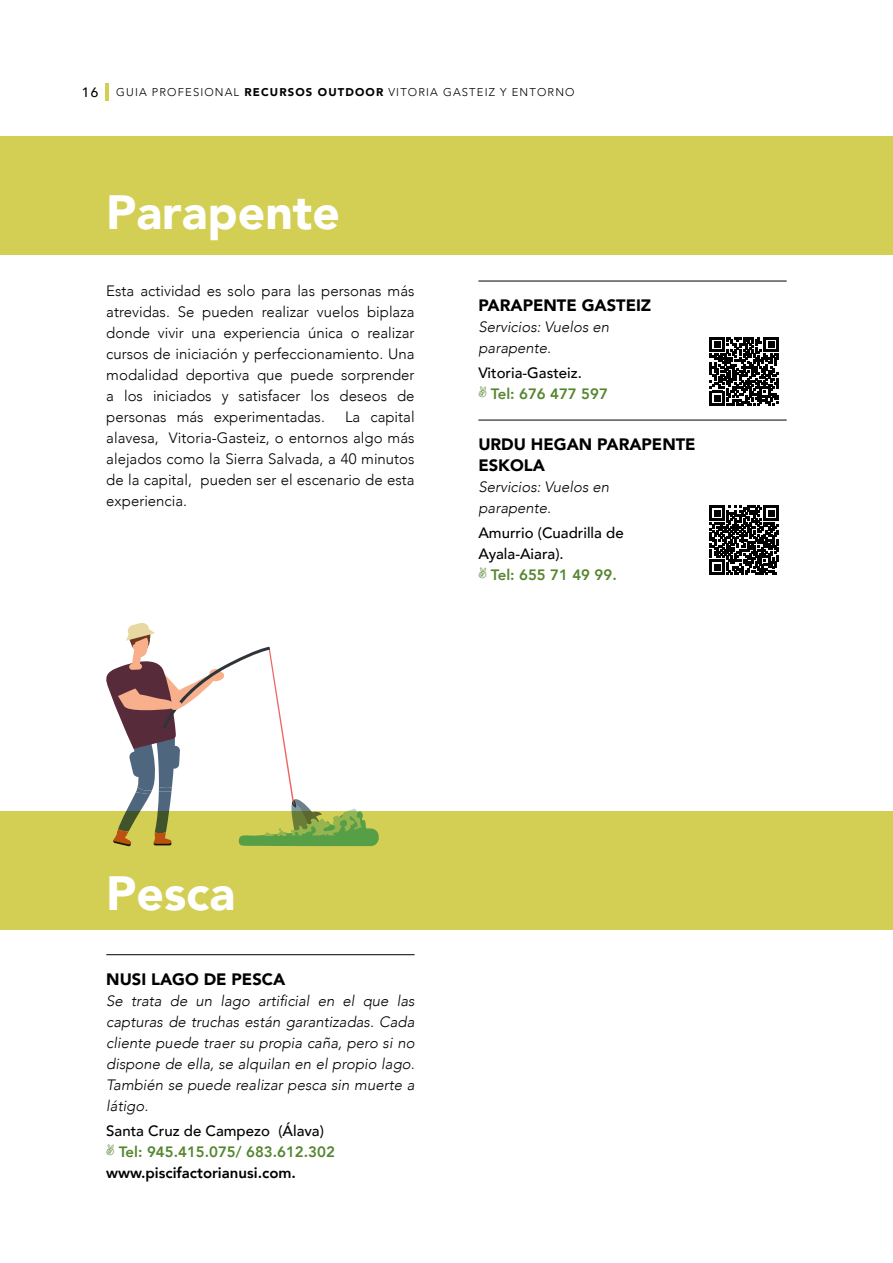
<style>
.page{position:relative;width:893px;height:1263px;background:#fff}
.page>*{position:absolute;margin:0;border:0;box-sizing:border-box;transform-origin:0 0}
.t1{font:900 48px "Avenir";color:#fff}
.t2{font:900 16.5px/21px "Avenir";color:#000}
.t3{font:300 15px/21px "Avenir";color:#000;text-align:justify}
.t4{font:italic 300 15px/21px "Avenir";color:#000}
.t5{font:500 15px/21px "Avenir";color:#000}
.t6{font:800 15px "Avenir";color:#558630}
.t7{font:800 15px "Avenir";color:#000}
.t8{font:500 13.5px "Avenir";color:#000}
.t9{font:300 11.25px "Avenir";letter-spacing:.1em;color:#000}
.s1{font-weight:900}
</style>
<div class="page">
<hr style="left:106px;top:83px;width:3px;height:17px;background:#d3cf55">
<div style="left:0;top:136px;width:893px;height:119px;background:#d3cf55"></div>
<div style="left:0;top:811px;width:893px;height:118px;background:#d3cf55"></div>
<hr style="left:106px;top:954px;width:309px;height:1px;background:#000">
<hr style="left:478px;top:281px;width:309px;height:1px;background:#000">
<hr style="left:478px;top:420px;width:309px;height:1px;background:#000">
<svg style="left:106px;top:623px;width:273px;height:223px"></svg>
<svg style="left:710px;top:337px;width:68px;height:68px"></svg>
<svg style="left:710px;top:506px;width:68px;height:68px"></svg>
<p class="t8" style="left:82px;top:80px;width:18px">16</p>
<p class="t9" style="left:116px;top:86px;width:460px">GUIA PROFESIONAL <span class="s1">RECURSOS OUTDOOR</span> VITORIA GASTEIZ Y ENTORNO</p>
<h1 class="t1" style="left:106px;top:171px;width:235px">Parapente</h1>
<p class="t3" style="left:106px;top:280px;width:310px">Esta actividad es solo para las personas más atrevidas. Se pueden realizar vuelos biplaza donde vivir una experiencia única o realizar cursos de iniciación y perfeccionamiento. Una modalidad deportiva que puede sorprender a los iniciados y satisfacer los deseos de personas más experimentadas.</p>
<p class="t3" style="left:106px;top:406px;width:310px;text-indent:239px">La capital alavesa, Vitoria-Gasteiz, o entornos algo más alejados como la Sierra Salvada, a 40 minutos de la capital, pueden ser el escenario de esta experiencia.</p>
<p class="t2" style="left:478px;top:294px;width:174px">PARAPENTE GASTEIZ</p>
<p class="t4" style="left:478px;top:316px;width:132px">Servicios: Vuelos en parapente.</p>
<p class="t5" style="left:478px;top:362px;width:105px">Vitoria-Gasteiz.</p>
<p class="t6" style="left:491px;top:382px;width:119px">Tel: 676 477 597</p>
<p class="t2" style="left:478px;top:433px;width:219px">URDU HEGAN PARAPENTE<br>ESKOLA</p>
<p class="t4" style="left:478px;top:476px;width:132px">Servicios: Vuelos en parapente.</p>
<p class="t5" style="left:478px;top:522px;width:147px">Amurrio (Cuadrilla de<br>Ayala-Aiara).</p>
<p class="t6" style="left:491px;top:563px;width:128px">Tel: 655 71 49 99.</p>
<h1 class="t1" style="left:106px;top:852px;width:130px">Pesca</h1>
<p class="t2" style="left:106px;top:968px;width:181px">NUSI LAGO DE PESCA</p>
<p class="t4" style="left:106px;top:990px;width:310px;text-align:justify">Se trata de un lago artificial en el que las capturas de truchas están garantizadas. Cada cliente puede traer su propia caña, pero si no dispone de ella, se alquilan en el propio lago.<br>También se puede realizar pesca sin muerte a látigo.</p>
<p class="t5" style="left:106px;top:1119px;width:219px">Santa Cruz de Campezo (Álava)</p>
<p class="t6" style="left:119px;top:1140px;width:218px">Tel: 945.415.075/ 683.612.302</p>
<p class="t7" style="left:106px;top:1161px;width:191px">www.piscifactorianusi.com.</p>
</div>
